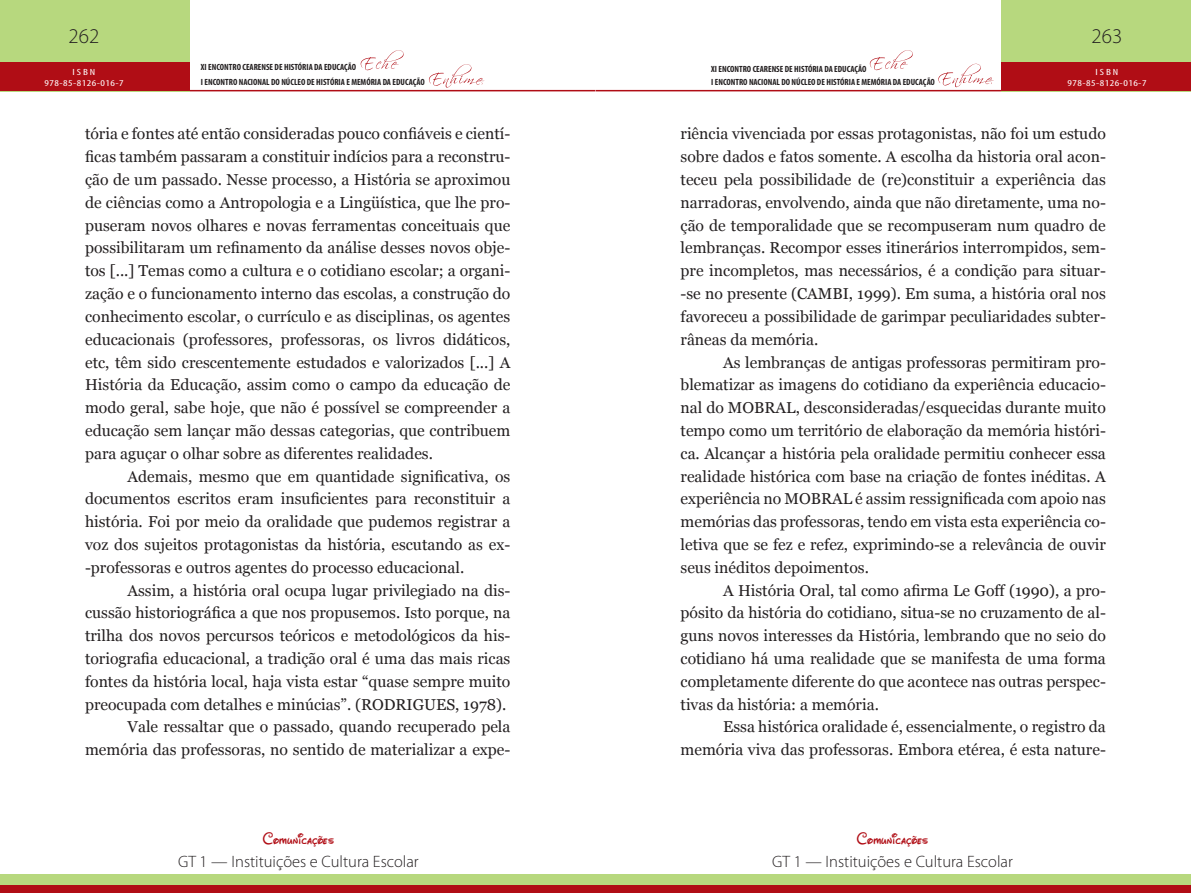
<style>
.page{position:relative;width:1191px;height:893px;background:#fff}
.page>*{position:absolute;margin:0;border:0;box-sizing:border-box;transform-origin:0 0}
.t1{font:300 21px "Myriad Pro";color:#231f20}
.t2{font:300 16.5px "Myriad Pro";color:#231f20}
.t3{font:16.5px "Waltograph";letter-spacing:.01em;color:#b00d15}
.RODAPÉ{font:15.75px/22.8px "Georgia";color:#231f20;text-align:justify}
.t4{font:700 condensed 9px/15px "Myriad Pro";color:#231f20}
.t5{font:condensed 9px/10.8px "Myriad Pro";letter-spacing:.04em;color:#fff;text-align:center;scale:1.3 1}
</style>
<div class="page">
<hr style="left:189px;top:90px;width:406px;height:1px;background:#b00d15">
<hr style="left:595px;top:90px;width:407px;height:1px;background:#b00d15">
<div style="left:0;top:0;width:189px;height:91px;background:#b7d87e"></div>
<div style="left:1001px;top:0;width:190px;height:91px;background:#b7d87e"></div>
<div style="left:0;top:63px;width:189px;height:28px;background:#b00d15"></div>
<div style="left:1001px;top:63px;width:190px;height:28px;background:#b00d15"></div>
<svg style="left:361px;top:50px;width:43px;height:20px"></svg>
<svg style="left:869px;top:50px;width:43px;height:20px"></svg>
<svg style="left:429px;top:64px;width:55px;height:24px"></svg>
<svg style="left:938px;top:64px;width:55px;height:23px"></svg>
<div style="left:0;top:874px;width:595px;height:19px;background:#b7d87e"></div>
<div style="left:595px;top:874px;width:596px;height:19px;background:#b7d87e"></div>
<div style="left:0;top:885px;width:595px;height:8px;background:#b00d15"></div>
<div style="left:595px;top:885px;width:596px;height:8px;background:#b00d15"></div>
<h1 class="t1" style="left:69px;top:24px;width:32px">262</h1>
<h1 class="t1" style="left:1091px;top:24px;width:32px">263</h1>
<p class="t4" style="left:201px;top:60px;width:225px">XI ENCONTRO CEARENSE DE HISTÓRIA DA EDUCAÇÃO<br>I ENCONTRO NACIONAL DO NÚCLEO DE HISTÓRIA E MEMÓRIA DA EDUCAÇÃO</p>
<p class="t4" style="left:711px;top:62px;width:225px;line-height:13.2px">XI ENCONTRO CEARENSE DE HISTÓRIA DA EDUCAÇÃO<br>I ENCONTRO NACIONAL DO NÚCLEO DE HISTÓRIA E MEMÓRIA DA EDUCAÇÃO</p>
<p class="t5" style="left:44px;top:66px;width:62px">ISBN<br>978-85-8126-016-7</p>
<p class="t5" style="left:1067px;top:66px;width:62px">ISBN<br>978-85-8126-016-7</p>
<p class="RODAPÉ" style="left:85px;top:123px;width:427px">tória e fontes até então consideradas pouco confiáveis e cientí&shy;ficas também passaram a constituir indícios para a reconstru&shy;ção de um passado. Nesse processo, a História se aproximou de ciências como a Antropologia e a Lingüística, que lhe pro&shy;puseram novos olhares e novas ferramentas conceituais que possibilitaram um refinamento da análise desses novos obje&shy;tos [...] Temas como a cultura e o cotidiano escolar; a organi&shy;zação e o funcionamento interno das escolas, a construção do conhecimento escolar, o currículo e as disciplinas, os agentes educacionais (professores, professoras, os livros didáticos, etc, têm sido crescentemente estudados e valorizados [...] A História da Educação, assim como o campo da educação de modo geral, sabe hoje, que não é possível se compreender a educação sem lançar mão dessas categorias, que contribuem para aguçar o olhar sobre as diferentes realidades.</p>
<p class="RODAPÉ" style="left:85px;top:465px;width:427px;text-indent:43px">Ademais, mesmo que em quantidade significativa, os documentos escritos eram insuficientes para reconstituir a história. Foi por meio da oralidade que pudemos registrar a voz dos sujeitos protagonistas da história, escutando as ex--professoras e outros agentes do processo educacional.</p>
<p class="RODAPÉ" style="left:85px;top:579px;width:427px;text-indent:43px">Assim, a história oral ocupa lugar privilegiado na dis&shy;cussão historiográfica a que nos propusemos. Isto porque, na trilha dos novos percursos teóricos e metodológicos da his&shy;toriografia educacional, a tradição oral é uma das mais ricas fontes da história local, haja vista estar “quase sempre muito preocupada com detalhes e minúcias”. (RODRIGUES, 1978).</p>
<p class="RODAPÉ" style="left:85px;top:716px;width:427px;text-align:right">Vale ressaltar que o passado, quando recuperado pela memória das professoras, no sentido de materializar a expe-</p>
<p class="t3" style="left:263px;top:826px;width:73px">Comunicações</p>
<p class="t2" style="left:178px;top:852px;width:242px">GT 1 — Instituições e Cultura Escolar</p>
<p class="RODAPÉ" style="left:680px;top:123px;width:427px">riência vivenciada por essas protagonistas, não foi um estudo sobre dados e fatos somente. A escolha da historia oral acon&shy;teceu pela possibilidade de (re)constituir a experiência das narradoras, envolvendo, ainda que não diretamente, uma no&shy;ção de temporalidade que se recompuseram num quadro de lembranças. Recompor esses itinerários interrompidos, sem&shy;pre incompletos, mas necessários, é a condição para situar--se no presente (CAMBI, 1999). Em suma, a história oral nos favoreceu a possibilidade de garimpar peculiaridades subter&shy;râneas da memória.</p>
<p class="RODAPÉ" style="left:680px;top:351px;width:427px;text-indent:43px">As lembranças de antigas professoras permitiram pro&shy;blematizar as imagens do cotidiano da experiência educacio&shy;nal do MOBRAL, desconsideradas/esquecidas durante muito tempo como um território de elaboração da memória históri&shy;ca. Alcançar a história pela oralidade permitiu conhecer essa realidade histórica com base na criação de fontes inéditas. A experiência no MOBRAL é assim ressignificada com apoio nas memórias das professoras, tendo em vista esta experiência co&shy;letiva que se fez e refez, exprimindo-se a relevância de ouvir seus inéditos depoimentos.</p>
<p class="RODAPÉ" style="left:680px;top:579px;width:427px;text-indent:43px">A História Oral, tal como afirma Le Goff (1990), a pro&shy;pósito da história do cotidiano, situa-se no cruzamento de al&shy;guns novos interesses da História, lembrando que no seio do cotidiano há uma realidade que se manifesta de uma forma completamente diferente do que acontece nas outras perspec&shy;tivas da história: a memória.</p>
<p class="RODAPÉ" style="left:680px;top:716px;width:427px;text-align:right">Essa histórica oralidade é, essencialmente, o registro da memória viva das professoras. Embora etérea, é esta nature-</p>
<p class="t3" style="left:857px;top:826px;width:73px">Comunicações</p>
<p class="t2" style="left:772px;top:852px;width:242px">GT 1 — Instituições e Cultura Escolar</p>
</div>
